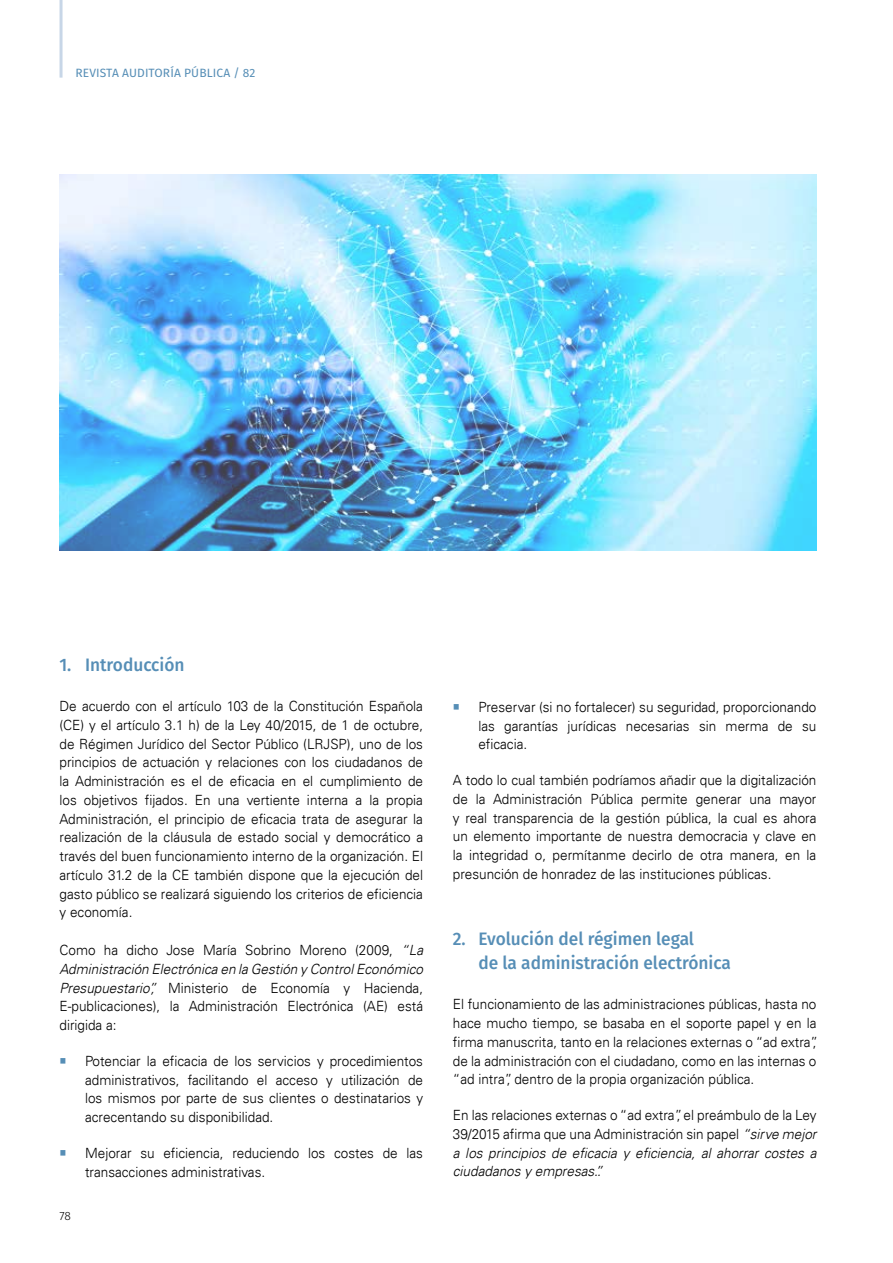
<style>
.page{position:relative;width:893px;height:1263px;background:#fff}
.page>*{position:absolute;margin:0;border:0;box-sizing:border-box;transform-origin:0 0}
.t1{font:500 18px/24px "Fira Sans";color:#568eb6;scale:.96 1}
.t2{font:300 14.1px/18.8px "Univers LT";color:#000;text-align:justify;scale:.96 1}
.t3{font:12px "Fira Sans";letter-spacing:.01em;color:#568eb6}
.t4{font:300 12px "Fira Sans";color:#000}
.s1{font-style:italic}
.s2{color:#568eb6}
</style>
<div class="page">
<hr style="left:60px;top:0;width:3px;height:78px;background:#c7d6e7">
<img style="left:60px;top:174px;width:756px;height:377px">
<p class="t3" style="left:76px;top:63px;width:181px">REVISTA AUDITORÍA PÚBLICA / 82</p>
<p class="t1" style="left:60px;top:652px;width:132px">1. Introducción</p>
<p class="t2" style="left:60px;top:697px;width:380px">De acuerdo con el artículo 103 de la Constitución Española (CE) y el artículo 3.1 h) de la Ley 40/2015, de 1 de octubre, de Régimen Jurídico del Sector Público (LRJSP), uno de los principios de actuación y relaciones con los ciudadanos de la Administración es el de eficacia en el cumplimiento de los objetivos fijados. En una vertiente interna a la propia Administración, el principio de eficacia trata de asegurar la realización de la cláusula de estado social y democrático a través del buen funcionamiento interno de la organización. El artículo 31.2 de la CE también dispone que la ejecución del gasto público se realizará siguiendo los criterios de eficiencia y economía.</p>
<p class="t2" style="left:60px;top:941px;width:380px">Como ha dicho Jose María Sobrino Moreno (2009, <span class="s1">“La Administración Electrónica en la Gestión y Control Económico Presupuestario”,</span> Ministerio de Economía y Hacienda, E-publicaciones), la Administración Electrónica (AE) está dirigida a:</p>
<p class="t2" style="left:85px;top:1051px;width:354px;text-indent:-26px"><span class="s2">○</span> Potenciar la eficacia de los servicios y procedimientos administrativos, facilitando el acceso y utilización de los mismos por parte de sus clientes o destinatarios y acrecentando su disponibilidad.</p>
<p class="t2" style="left:85px;top:1143px;width:354px;text-indent:-26px"><span class="s2">○</span> Mejorar su eficiencia, reduciendo los costes de las transacciones administrativas.</p>
<p class="t4" style="left:60px;top:1207px;width:13px">78</p>
<p class="t2" style="left:478px;top:697px;width:354px;text-indent:-26px"><span class="s2">○</span> Preservar (si no fortalecer) su seguridad, proporcionando las garantías jurídicas necesarias sin merma de su eficacia.</p>
<p class="t2" style="left:453px;top:771px;width:380px">A todo lo cual también podríamos añadir que la digitalización de la Administración Pública permite generar una mayor y real transparencia de la gestión pública, la cual es ahora un elemento importante de nuestra democracia y clave en la integridad o, permítanme decirlo de otra manera, en la presunción de honradez de las instituciones públicas.</p>
<p class="t1" style="left:478px;top:926px;width:265px;text-indent:-26px">2. Evolución del régimen legal<br>de la administración electrónica</p>
<p class="t2" style="left:453px;top:995px;width:382px;text-align:left">El funcionamiento de las administraciones públicas, hasta no hace mucho tiempo, se basaba en el soporte papel y en la firma manuscrita, tanto en la relaciones externas o “ad extra”, de la administración con el ciudadano, como en las internas o “ad intra”, dentro de la propia organización pública.</p>
<p class="t2" style="left:453px;top:1106px;width:380px">En las relaciones externas o “ad extra”, el preámbulo de la Ley 39/2015 afirma que una Administración sin papel <span class="s1">“sirve mejor a los principios de eficacia y eficiencia, al ahorrar costes a ciudadanos y empresas.”.</span></p>
</div>
